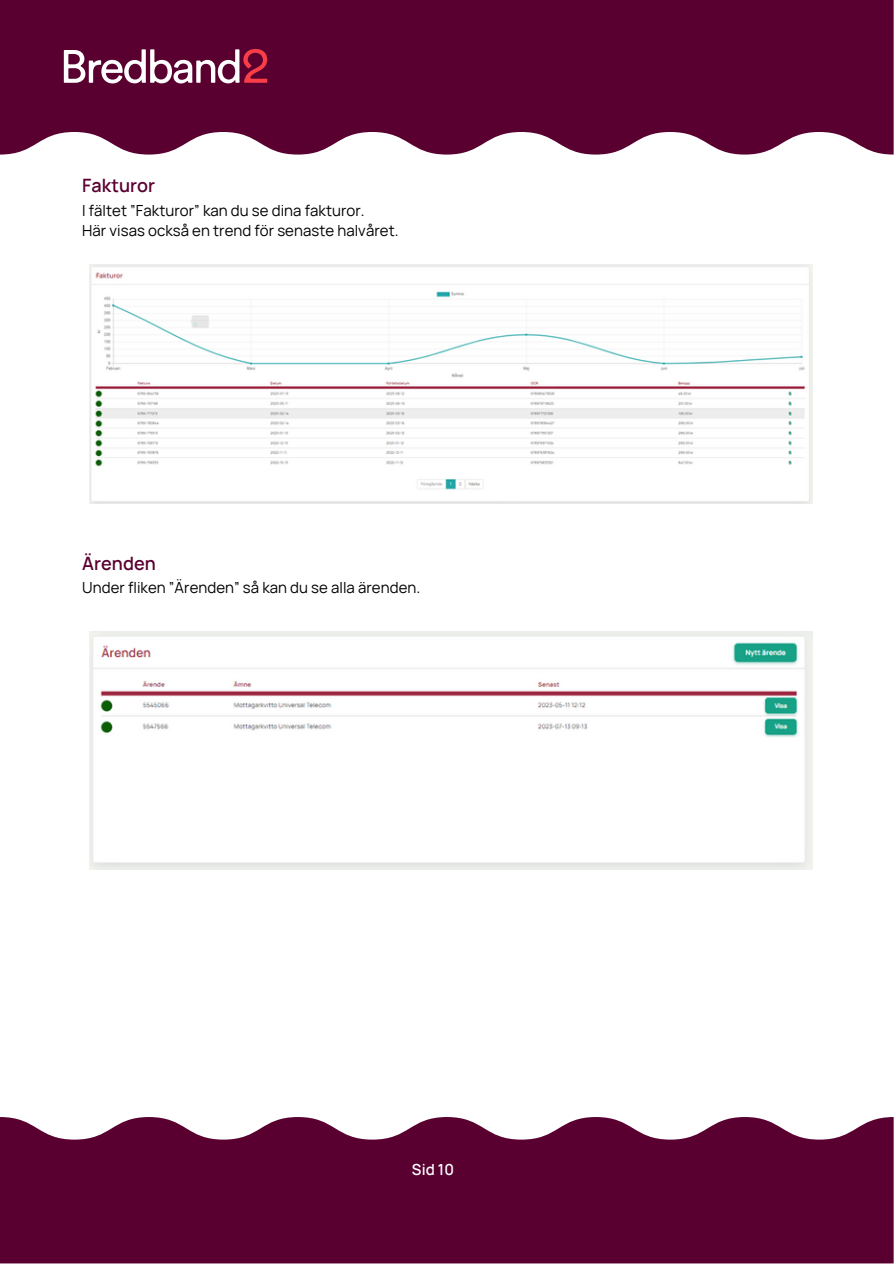
<style>
.page{position:relative;width:894px;height:1264px;background:#fff}
.page>*{position:absolute;margin:0;border:0;box-sizing:border-box;transform-origin:0 0}
.t1{font:600 18px "Manrope";letter-spacing:.005em;color:#590030}
.t2{font:15px "Manrope";letter-spacing:.005em;color:#000}
.t3{font:600 15px "Manrope";color:#fbfcfc}
</style>
<div class="page">
<svg style="left:0;top:0;width:893px;height:154px;fill:#590030"></svg>
<svg style="left:64px;top:49px;width:203px;height:34px"></svg>
<svg style="left:0;top:1117px;width:893px;height:146px;fill:#590030"></svg>
<img style="left:89px;top:264px;width:723px;height:239px">
<img style="left:89px;top:631px;width:723px;height:238px">
<p class="t1" style="left:82px;top:173px;width:74px">Fakturor</p>
<h1 class="t2" style="left:82px;top:200px;width:284px">I fältet ”Fakturor” kan du se dina fakturor.</h1>
<p class="t2" style="left:82px;top:220px;width:318px">Här visas också en trend för senaste halvåret.</p>
<p class="t1" style="left:82px;top:550px;width:75px">Ärenden</p>
<h2 class="t2" style="left:82px;top:577px;width:339px">Under fliken ”Ärenden” så kan du se alla ärenden.</h2>
<p class="t3" style="left:412px;top:1158px;width:43px">Sid 10</p>
</div>
